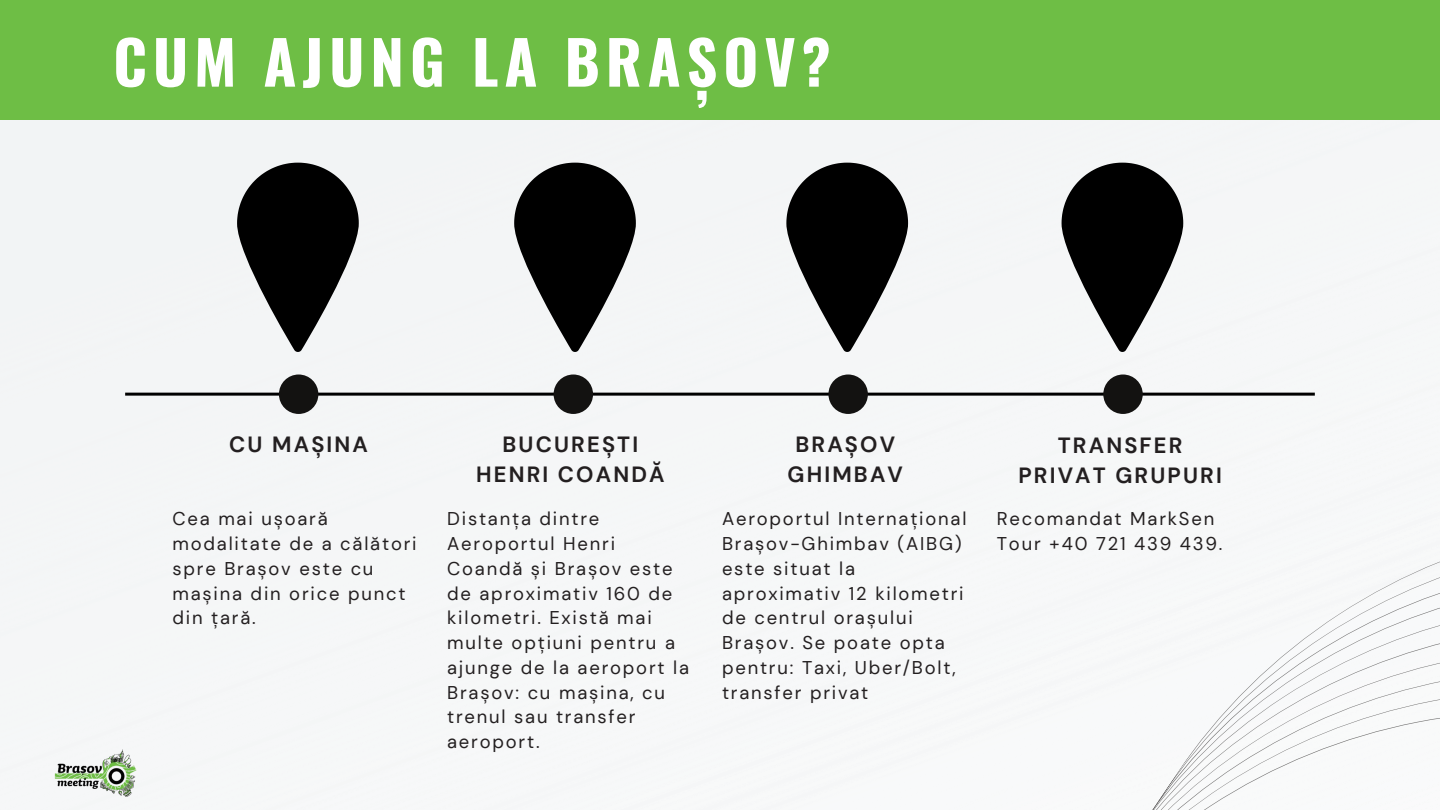
<style>
.page{position:relative;width:1440px;height:810px;background:#fff}
.page>*{position:absolute;margin:0;border:0;box-sizing:border-box;transform-origin:0 0}
.t1{font:700 60px "Oswald";letter-spacing:.1em;color:#fff}
.t2{font:700 22px/30px "DM Sans";letter-spacing:.1em;color:#231f20;text-align:center}
.t3{font:18.4px/24.8px "DM Sans";letter-spacing:.1em;color:#231f20}
</style>
<div class="page">
<div style="left:0;top:120px;width:1440px;height:690px;background:#f5f6f7"></div>
<svg style="left:237px;top:163px;width:122px;height:189px"></svg>
<svg style="left:1020px;top:293px;width:420px;height:517px"></svg>
<hr style="left:125px;top:393px;width:1190px;height:3px;background:#000">
<div style="left:279px;top:375px;width:39px;height:39px;background:#131211;border-radius:50%"></div>
<svg style="left:514px;top:163px;width:122px;height:189px"></svg>
<div style="left:554px;top:375px;width:39px;height:39px;background:#131211;border-radius:50%"></div>
<svg style="left:786px;top:163px;width:122px;height:189px"></svg>
<div style="left:828px;top:375px;width:40px;height:39px;background:#131211;border-radius:50%"></div>
<svg style="left:1062px;top:163px;width:121px;height:189px"></svg>
<div style="left:1103px;top:375px;width:40px;height:39px;background:#131211;border-radius:50%"></div>
<div style="left:0;top:0;width:1440px;height:120px;background:#6ebe45"></div>
<img style="left:36px;top:740px;width:119px;height:66px">
<p class="t1" style="left:113px;top:15px;width:719px">CUM AJUNG LA BRAȘOV?</p>
<p class="t2" style="left:229px;top:430px;width:140px">CU MAȘINA</p>
<h1 class="t3" style="left:172px;top:507px;width:246px">Cea mai ușoară modalitate de a călători spre Brașov este cu mașina din orice punct din țară.</h1>
<p class="t2" style="left:476px;top:430px;width:190px">BUCUREȘTI<br>HENRI COANDĂ</p>
<p class="t3" style="left:447px;top:507px;width:243px">Distanța dintre<br>Aeroportul Henri<br>Coandă și Brașov este de aproximativ 160 de kilometri. Există mai multe opțiuni pentru a ajunge de la aeroport la<br>Brașov: cu mașina, cu trenul sau transfer aeroport.</p>
<p class="t2" style="left:788px;top:430px;width:117px">BRAȘOV<br>GHIMBAV</p>
<p class="t3" style="left:722px;top:507px;width:246px">Aeroportul Internațional<br>Brașov-Ghimbav (AIBG) este situat la aproximativ 12 kilometri de centrul orașului<br>Brașov. Se poate opta pentru: Taxi, Uber/Bolt, transfer privat</p>
<p class="t2" style="left:1018px;top:430px;width:205px">TRANSFER<br>PRIVAT GRUPURI</p>
<p class="t3" style="left:997px;top:507px;width:227px">Recomandat MarkSen<br>Tour +40 721 439 439.</p>
</div>
